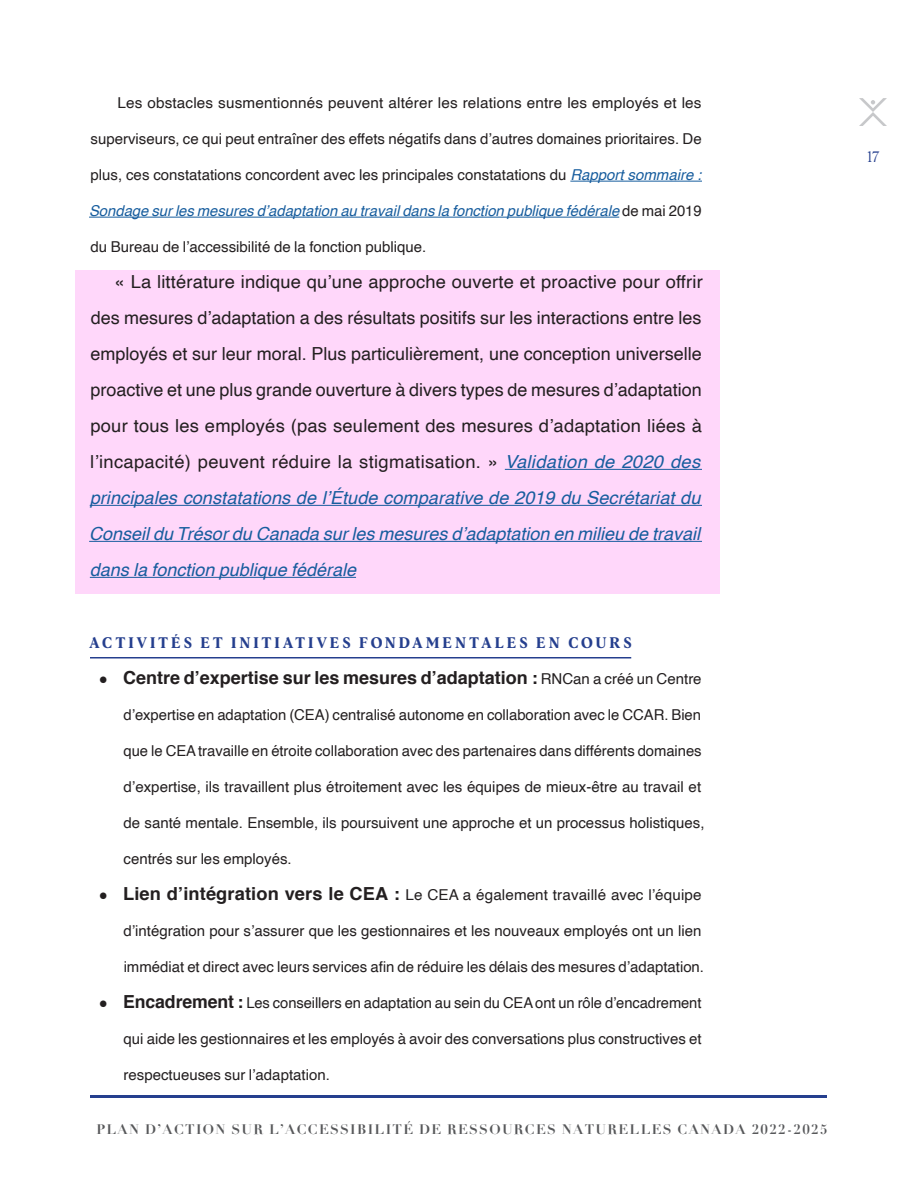
<style>
.page{position:relative;width:918px;height:1188px;background:#fff}
.page>*{position:absolute;margin:0;border:0;box-sizing:border-box;transform-origin:0 0}
.p__indent{font:18px/36px "Helvetica";color:#231f20}
.t1{font:700 18px "Helvetica";color:#231f20}
.p__indent-2{font:15px "Helvetica";color:#231f20}
.p__indent-3{font:italic 15px "Helvetica";color:#175d9e}
.H3{font:15px "Albra Text Semi";letter-spacing:.19em;color:#253f8e}
.t2{font:300 15px "Albra Text";color:#253f8e}
.t3{font:700 13.5px "Didot";letter-spacing:.1em;color:#57585a}
.s1{font-style:italic;color:#175d9e}
.s2{font-style:normal;color:#231f20}
.s3{font-weight:400;font-size:15px}
.s4{font-weight:700;font-size:18px}
</style>
<div class="page">
<svg style="left:859px;top:98px;width:28px;height:28px"></svg>
<hr style="left:90px;top:1095px;width:736px;height:2px;background:#253f8e">
<div style="left:75px;top:270px;width:645px;height:324px;background:#ffd7fa"></div>
<hr style="left:570px;top:181px;width:132px;height:1px;background:#175d9e">
<hr style="left:89px;top:217px;width:530px;height:1px;background:#175d9e">
<hr style="left:505px;top:469px;width:197px;height:1px;background:#175d9e">
<hr style="left:90px;top:505px;width:612px;height:1px;background:#175d9e">
<hr style="left:89px;top:541px;width:613px;height:1px;background:#175d9e">
<hr style="left:90px;top:577px;width:266px;height:1px;background:#175d9e">
<hr style="left:90px;top:657px;width:541px;height:1px;background:#253f8e">
<p class="p__indent-2" style="left:117px;top:91px;width:586px">Les obstacles susmentionnés peuvent altérer les relations entre les employés et les</p>
<p class="p__indent-2" style="left:91px;top:127px;width:613px">superviseurs, ce qui peut entraîner des effets négatifs dans d’autres domaines prioritaires. De</p>
<p class="p__indent-2" style="left:91px;top:163px;width:612px">plus, ces constatations concordent avec les principales constatations du <span class="s1">Rapport sommaire :</span></p>
<p class="p__indent-3" style="left:89px;top:199px;width:614px">Sondage sur les mesures d’adaptation au travail dans la fonction publique fédérale <span class="s2">de mai 2019</span></p>
<p class="p__indent-2" style="left:91px;top:235px;width:337px">du Bureau de l’accessibilité de la fonction publique.</p>
<p class="p__indent" style="left:89px;top:264px;width:615px;text-indent:25px">« La littérature indique qu’une approche ouverte et proactive pour offrir des mesures d’adaptation a des résultats positifs sur les interactions entre les employés et sur leur moral. Plus particulièrement, une conception universelle proactive et une plus grande ouverture à divers types de mesures d’adaptation pour tous les employés (pas seulement des mesures d’adaptation liées à l’incapacité) peuvent réduire la stigmatisation. » <span class="s1">Validation de 2020 des principales constatations de l’Étude comparative de 2019 du Secrétariat du Conseil du Trésor du Canada sur les mesures d’adaptation en milieu de travail dans la fonction publique fédérale</span></p>
<h3 class="H3" style="left:89px;top:632px;width:544px">ACTIVITÉS ET INITIATIVES FONDAMENTALES EN COURS</h3>
<p class="t1" style="left:99px;top:663px;width:604px"><span class="s3">●</span> Centre d’expertise sur les mesures d’adaptation : <span class="s3">RNCan a créé un Centre</span></p>
<p class="p__indent-2" style="left:124px;top:703px;width:579px">d’expertise en adaptation (CEA) centralisé autonome en collaboration avec le CCAR. Bien</p>
<p class="p__indent-2" style="left:124px;top:739px;width:580px">que le CEA travaille en étroite collaboration avec des partenaires dans différents domaines</p>
<p class="p__indent-2" style="left:124px;top:775px;width:579px">d’expertise, ils travaillent plus étroitement avec les équipes de mieux-être au travail et</p>
<p class="p__indent-2" style="left:124px;top:811px;width:582px">de santé mentale. Ensemble, ils poursuivent une approche et un processus holistiques,</p>
<p class="p__indent-2" style="left:124px;top:847px;width:170px">centrés sur les employés.</p>
<p class="p__indent-2" style="left:99px;top:883px;width:604px">● <span class="s4">Lien d’intégration vers le CEA :</span> Le CEA a également travaillé avec l’équipe</p>
<p class="p__indent-2" style="left:124px;top:919px;width:579px">d’intégration pour s’assurer que les gestionnaires et les nouveaux employés ont un lien</p>
<p class="p__indent-2" style="left:124px;top:955px;width:582px">immédiat et direct avec leurs services afin de réduire les délais des mesures d’adaptation.</p>
<p class="p__indent-2" style="left:99px;top:991px;width:604px">● <span class="s4">Encadrement :</span> Les conseillers en adaptation au sein du CEA ont un rôle d’encadrement</p>
<p class="p__indent-2" style="left:124px;top:1027px;width:579px">qui aide les gestionnaires et les employés à avoir des conversations plus constructives et</p>
<p class="p__indent-2" style="left:124px;top:1063px;width:208px">respectueuses sur l’adaptation.</p>
<p class="t3" style="left:96px;top:1121px;width:733px">PLAN D’ACTION SUR L’ACCESSIBILITÉ DE RESSOURCES NATURELLES CANADA 2022-2025</p>
<p class="t2" style="left:867px;top:146px;width:14px">17</p>
</div>
